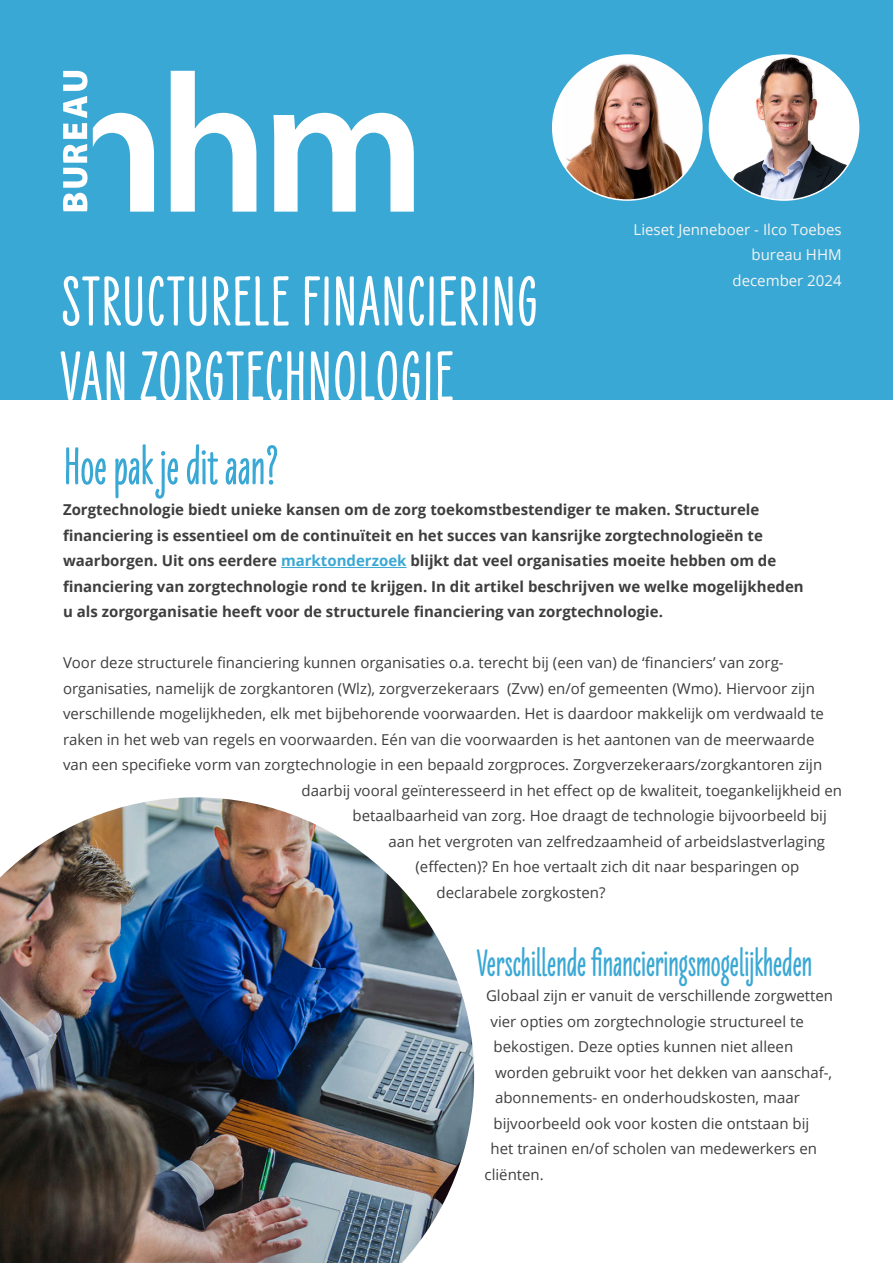
<style>
.page{position:relative;width:893px;height:1263px;background:#fff}
.page>*{position:absolute;margin:0;border:0;box-sizing:border-box;transform-origin:0 0}
.Title___Sidebar_1{font:900 72px "Liebe Erika";letter-spacing:.02em;color:#fff}
.Kop_hoofdstuk{font:900 54px "Liebe Erika";color:#3aa8d4}
.t1{font:900 39px "Liebe Erika";color:#3aa8d4}
.t2{font:15px "Open Sans";color:#3e3e3f}
.t3{font:700 15px/25.5px "Open Sans";color:#3e3e3f}
.t4{font:15px "Open Sans";color:#f4f4f4}
.s1{color:#3aa8d4}
</style>
<div class="page">
<hr style="left:281px;top:567px;width:126px;height:1px;background:#3aa8d4">
<div style="left:0;top:0;width:893px;height:400px;background:#3aa8d4"></div>
<svg style="left:171px;top:71px;width:85px;height:141px"></svg>
<svg style="left:273px;top:113px;width:141px;height:99px"></svg>
<svg style="left:63px;top:71px;width:91px;height:141px"></svg>
<img style="left:715px;top:55px;width:144px;height:145px">
<div style="left:553px;top:55px;width:149px;height:145px;background:#fff;border-radius:50%"></div>
<img style="left:562px;top:62px;width:139px;height:138px">
<img style="left:0;top:797px;width:474px;height:466px">
<p class="Title___Sidebar_1" style="left:61px;top:262px;width:479px">STRUCTURELE FINANCIERING</p>
<p class="Title___Sidebar_1" style="left:61px;top:337px;width:394px">VAN ZORGTECHNOLOGIE</p>
<p class="t4" style="left:634px;top:219px;width:210px">Lieset Jenneboer - Ilco Toebes</p>
<p class="t4" style="left:751px;top:244px;width:92px">bureau HHM</p>
<p class="t4" style="left:733px;top:270px;width:111px">december 2024</p>
<p class="Kop_hoofdstuk" style="left:64px;top:437px;width:216px">Hoe pak je dit aan?</p>
<p class="t3" style="left:63px;top:497px;width:742px">Zorgtechnologie biedt unieke kansen om de zorg toekomstbestendiger te maken. Structurele financiering is essentieel om de continuïteit en het succes van kansrijke zorgtechnologieën te waarborgen. Uit ons eerdere <span class="s1">marktonderzoek</span> blijkt dat veel organisaties moeite hebben om de financiering van zorgtechnologie rond te krijgen. In dit artikel beschrijven we welke mogelijkheden u als zorgorganisatie heeft voor de structurele financiering van zorgtechnologie.</p>
<p class="t2" style="left:63px;top:653px;width:722px">Voor deze structurele financiering kunnen organisaties o.a. terecht bij (een van) de ‘financiers’ van zorg-</p>
<p class="t2" style="left:63px;top:678px;width:753px">organisaties, namelijk de zorgkantoren (Wlz), zorgverzekeraars (Zvw) en/of gemeenten (Wmo). Hiervoor zijn</p>
<p class="t2" style="left:63px;top:704px;width:762px">verschillende mogelijkheden, elk met bijbehorende voorwaarden. Het is daardoor makkelijk om verdwaald te</p>
<p class="t2" style="left:63px;top:729px;width:753px">raken in het web van regels en voorwaarden. Eén van die voorwaarden is het aantonen van de meerwaarde</p>
<p class="t2" style="left:63px;top:755px;width:761px">van een specifieke vorm van zorgtechnologie in een bepaald zorgproces. Zorgverzekeraars/zorgkantoren zijn</p>
<p class="t2" style="left:301px;top:780px;width:542px">daarbij vooral geïnteresseerd in het effect op de kwaliteit, toegankelijkheid en</p>
<p class="t2" style="left:352px;top:806px;width:476px">betaalbaarheid van zorg. Hoe draagt de technologie bijvoorbeeld bij</p>
<p class="t2" style="left:388px;top:831px;width:438px">aan het vergroten van zelfredzaamheid of arbeidslastverlaging</p>
<p class="t2" style="left:415px;top:857px;width:385px">(effecten)? En hoe vertaalt zich dit naar besparingen op</p>
<p class="t2" style="left:436px;top:882px;width:170px">declarabele zorgkosten?</p>
<p class="t1" style="left:477px;top:942px;width:337px">Verschillende financieringsmogelijkheden</p>
<p class="t2" style="left:486px;top:986px;width:349px">Globaal zijn er vanuit de verschillende zorgwetten</p>
<p class="t2" style="left:490px;top:1011px;width:315px">vier opties om zorgtechnologie structureel te</p>
<p class="t2" style="left:493px;top:1037px;width:301px">bekostigen. Deze opties kunnen niet alleen</p>
<p class="t2" style="left:495px;top:1062px;width:339px">worden gebruikt voor het dekken van aanschaf-,</p>
<p class="t2" style="left:495px;top:1088px;width:306px">abonnements- en onderhoudskosten, maar</p>
<p class="t2" style="left:493px;top:1113px;width:317px">bijvoorbeeld ook voor kosten die ontstaan bij</p>
<p class="t2" style="left:490px;top:1139px;width:328px">het trainen en/of scholen van medewerkers en</p>
<p class="t2" style="left:484px;top:1164px;width:61px">cliënten.</p>
</div>
